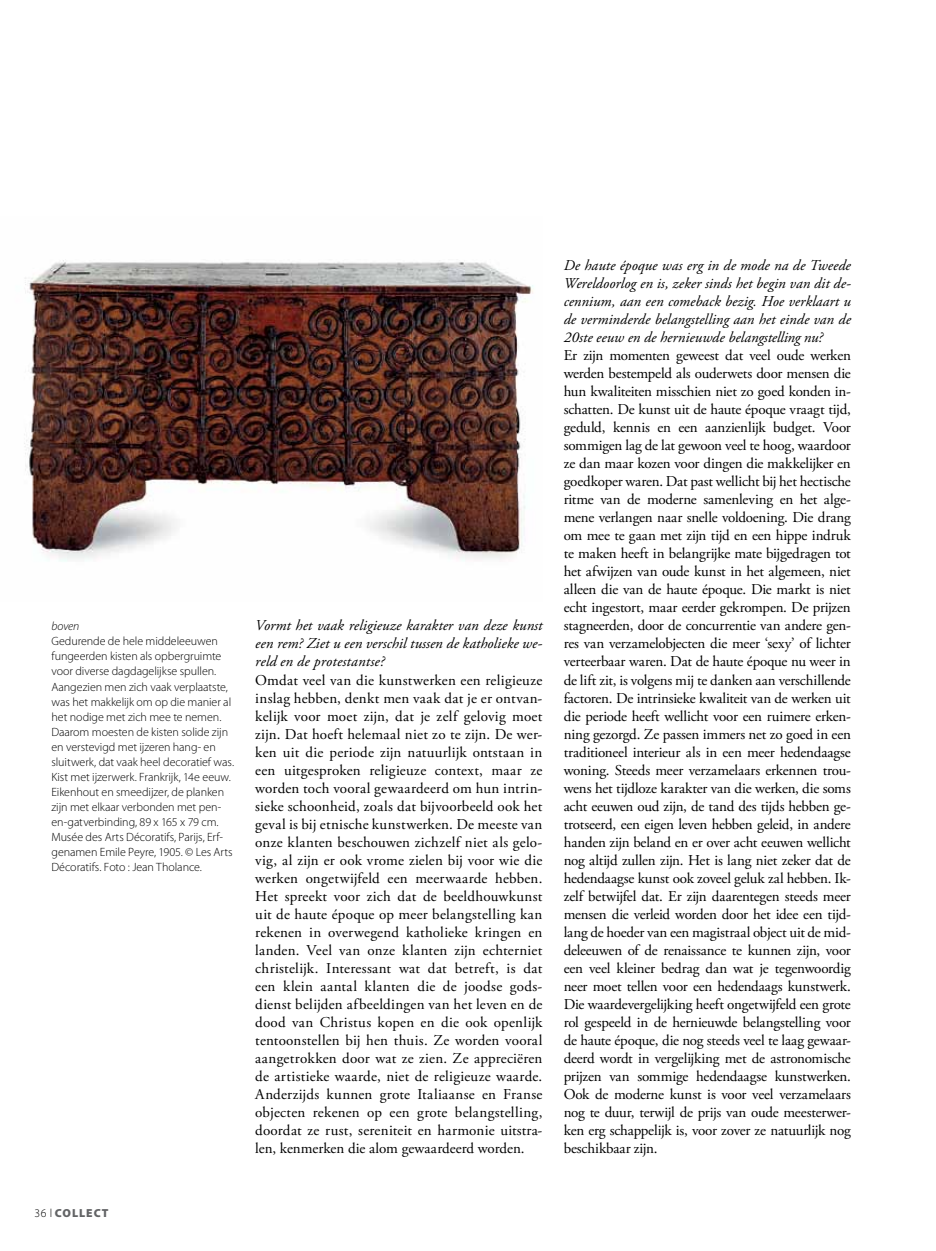
<style>
.page{position:relative;width:936px;height:1251px;background:#fff}
.page>*{position:absolute;margin:0;border:0;box-sizing:border-box;transform-origin:0 0}
.t1{font:15px/18px "Adobe Garamond Pro";letter-spacing:-.005em;color:#000;text-align:justify}
.t2{font:italic 15px/18px "Adobe Garamond Pro";letter-spacing:.005em;color:#000;text-align:justify}
.t3{font:300 12px/15px "Myriad Pro";letter-spacing:-.005em;color:#000}
.t4{font:italic 300 12px "Myriad Pro";letter-spacing:-.005em;color:#000}
.t5{font:900 11.7px "Myriad Pro";letter-spacing:.08em;color:#636466}
.s1{font-weight:300;color:#000}
</style>
<div class="page">
<img style="left:24px;top:260px;width:510px;height:302px">
<p class="t4" style="left:51px;top:620px;width:30px">boven</p>
<p class="t3" style="left:51px;top:634px;width:184px">Gedurende de hele middeleeuwen fungeerden kisten als opbergruimte voor diverse dagdagelijkse spullen.<br>Aangezien men zich vaak verplaatste, was het makkelijk om op die manier al het nodige met zich mee te nemen.<br>Daarom moesten de kisten solide zijn en verstevigd met ijzeren hang- en sluitwerk, dat vaak heel decoratief was.<br>Kist met ijzerwerk. Frankrijk, 14e eeuw.<br>Eikenhout en smeedijzer, de planken zijn met elkaar verbonden met pen&shy;en-gatverbinding, 89 x 165 x 79 cm.<br>Musée des Arts Décoratifs, Parijs, Erf&shy;genamen Emile Peyre, 1905. © Les Arts Décoratifs. Foto : Jean Tholance.</p>
<p class="t5" style="left:34px;top:1205px;width:75px"><span class="s1">36 l</span> COLLECT</p>
<p class="t2" style="left:255px;top:617px;width:289px">Vormt het vaak religieuze karakter van deze kunst een rem? Ziet u een verschil tussen de katholieke we&shy;reld en de protestantse?</p>
<p class="t1" style="left:255px;top:671px;width:289px">Omdat veel van die kunstwerken een religieuze inslag hebben, denkt men vaak dat je er ontvan&shy;kelijk voor moet zijn, dat je zelf gelovig moet zijn. Dat hoeft helemaal niet zo te zijn. De wer&shy;ken uit die periode zijn natuurlijk ontstaan in een uitgesproken religieuze context, maar ze worden toch vooral gewaardeerd om hun intrin&shy;sieke schoonheid, zoals dat bijvoorbeeld ook het geval is bij etnische kunstwerken. De meeste van onze klanten beschouwen zichzelf niet als gelo&shy;vig, al zijn er ook vrome zielen bij voor wie die werken ongetwijfeld een meerwaarde hebben.<br>Het spreekt voor zich dat de beeldhouwkunst uit de haute époque op meer belangstelling kan rekenen in overwegend katholieke kringen en landen. Veel van onze klanten zijn echterniet christelijk. Interessant wat dat betreft, is dat een klein aantal klanten die de joodse gods&shy;dienst belijden afbeeldingen van het leven en de dood van Christus kopen en die ook openlijk tentoonstellen bij hen thuis. Ze worden vooral aangetrokken door wat ze zien. Ze appreciëren de artistieke waarde, niet de religieuze waarde.<br>Anderzijds kunnen grote Italiaanse en Franse objecten rekenen op een grote belangstelling, doordat ze rust, sereniteit en harmonie uitstra&shy;len, kenmerken die alom gewaardeerd worden.</p>
<p class="t2" style="left:563px;top:257px;width:289px">De haute époque was erg in de mode na de Tweede Wereldoorlog en is, zeker sinds het begin van dit de&shy;cennium, aan een comeback bezig. Hoe verklaart u de verminderde belangstelling aan het einde van de 20ste eeuw en de hernieuwde belangstelling nu?</p>
<p class="t1" style="left:563px;top:347px;width:289px">Er zijn momenten geweest dat veel oude werken werden bestempeld als ouderwets door mensen die hun kwaliteiten misschien niet zo goed konden in&shy;schatten. De kunst uit de haute époque vraagt tijd, geduld, kennis en een aanzienlijk budget. Voor sommigen lag de lat gewoon veel te hoog, waardoor ze dan maar kozen voor dingen die makkelijker en goedkoper waren. Dat past wellicht bij het hectische ritme van de moderne samenleving en het alge&shy;mene verlangen naar snelle voldoening. Die drang om mee te gaan met zijn tijd en een hippe indruk te maken heeft in belangrijke mate bijgedragen tot het afwijzen van oude kunst in het algemeen, niet alleen die van de haute époque. Die markt is niet echt ingestort, maar eerder gekrompen. De prijzen stagneerden, door de concurrentie van andere gen&shy;res van verzamelobjecten die meer ‘sexy’ of lichter verteerbaar waren. Dat de haute époque nu weer in de lift zit, is volgens mij te danken aan verschillende factoren. De intrinsieke kwaliteit van de werken uit die periode heeft wellicht voor een ruimere erken&shy;ning gezorgd. Ze passen immers net zo goed in een traditioneel interieur als in een meer hedendaagse woning. Steeds meer verzamelaars erkennen trou&shy;wens het tijdloze karakter van die werken, die soms acht eeuwen oud zijn, de tand des tijds hebben ge&shy;trotseerd, een eigen leven hebben geleid, in andere handen zijn beland en er over acht eeuwen wellicht nog altijd zullen zijn. Het is lang niet zeker dat de hedendaagse kunst ook zoveel geluk zal hebben. Ik&shy;zelf betwijfel dat. Er zijn daarentegen steeds meer mensen die verleid worden door het idee een tijd&shy;lang de hoeder van een magistraal object uit de mid&shy;deleeuwen of de renaissance te kunnen zijn, voor een veel kleiner bedrag dan wat je tegenwoordig neer moet tellen voor een hedendaags kunstwerk.<br>Die waardevergelijking heeft ongetwijfeld een grote rol gespeeld in de hernieuwde belangstelling voor de haute époque, die nog steeds veel te laag gewaar&shy;deerd wordt in vergelijking met de astronomische prijzen van sommige hedendaagse kunstwerken.<br>Ook de moderne kunst is voor veel verzamelaars nog te duur, terwijl de prijs van oude meesterwer&shy;ken erg schappelijk is, voor zover ze natuurlijk nog beschikbaar zijn.</p>
</div>
